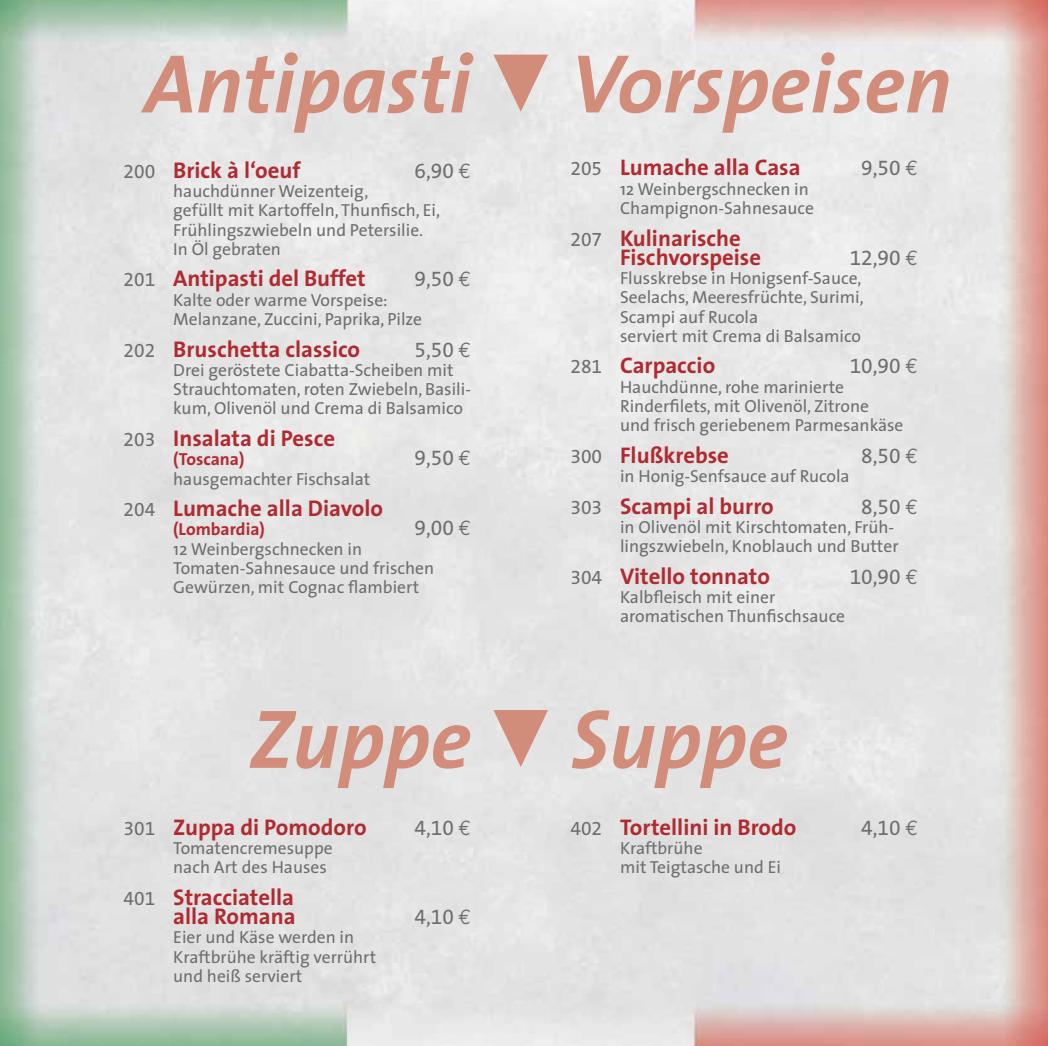
<style>
.page{position:relative;width:1048px;height:1046px;background:#fff}
.page>*{position:absolute;margin:0;border:0;box-sizing:border-box;transform-origin:0 0}
.t1{font:italic 700 84px "The Sans";color:#d18d7a}
.t2{font:700 22.75px/19.2px "The Sans";color:#b02a30;text-align:right}
.t3{font:21px "The Sans Expert";color:#6d6e70}
.t4{font:17.5px/19.2px "The Sans";color:#6d6e70}
.t5{font:700 17.5px "The Sans";color:#b02a30}
.s1{font-family:"The Sans Expert";font-weight:400;font-size:19.25px;color:#6d6e70}
.s2{font-family:"Euro Mono"}
</style>
<div class="page">
<img style="left:0;top:0;width:1047px;height:1046px">
<svg style="left:493px;top:55px;width:55px;height:57px;background:#dbb9b0"></svg>
<svg style="left:493px;top:710px;width:55px;height:57px;background:#dab8af"></svg>
<h1 class="t1" style="left:144px;top:34px;width:328px">Antipasti</h1>
<h2 class="t2" style="left:124px;top:162px;width:178px"><span class="s1">200</span> Brick à l‘oeuf</h2>
<p class="t3" style="left:414px;top:163px;width:58px">6,90 <span class="s2">€</span></p>
<p class="t4" style="left:173px;top:183px;width:268px">hauchdünner Weizenteig,<br>gefüllt mit Kartoffeln, Thunfisch, Ei,<br>Frühlingszwiebeln und Petersilie.<br>In Öl gebraten</p>
<h2 class="t2" style="left:124px;top:271px;width:243px"><span class="s1">201</span> Antipasti del Buffet</h2>
<p class="t3" style="left:414px;top:272px;width:58px">9,50 <span class="s2">€</span></p>
<p class="t4" style="left:173px;top:292px;width:250px">Kalte oder warme Vorspeise:<br>Melanzane, Zuccini, Paprika, Pilze</p>
<h2 class="t2" style="left:124px;top:341px;width:238px"><span class="s1">202</span> Bruschetta classico</h2>
<p class="t3" style="left:414px;top:342px;width:58px">5,50 <span class="s2">€</span></p>
<p class="t4" style="left:173px;top:362px;width:299px">Drei geröstete Ciabatta-Scheiben mit<br>Strauchtomaten, roten Zwiebeln, Basili&shy;kum, Olivenöl und Crema di Balsamico</p>
<h2 class="t2" style="left:124px;top:430px;width:213px"><span class="s1">203</span> Insalata di Pesce</h2>
<p class="t5" style="left:173px;top:452px;width:73px">(Toscana)</p>
<p class="t3" style="left:414px;top:451px;width:58px">9,50 <span class="s2">€</span></p>
<p class="t4" style="left:173px;top:471px;width:198px">hausgemachter Fischsalat</p>
<h2 class="t2" style="left:124px;top:500px;width:261px"><span class="s1">204</span> Lumache alla Diavolo</h2>
<p class="t5" style="left:173px;top:522px;width:93px">(Lombardia)</p>
<p class="t3" style="left:414px;top:521px;width:58px">9,00 <span class="s2">€</span></p>
<p class="t4" style="left:173px;top:541px;width:262px">12 Weinbergschnecken in<br>Tomaten-Sahnesauce und frischen<br>Gewürzen, mit Cognac flambiert</p>
<h1 class="t1" style="left:249px;top:690px;width:223px">Zuppe</h1>
<h2 class="t2" style="left:124px;top:819px;width:244px"><span class="s1">301</span> Zuppa di Pomodoro</h2>
<p class="t3" style="left:414px;top:820px;width:58px">4,10 <span class="s2">€</span></p>
<p class="t4" style="left:173px;top:840px;width:161px">Tomatencremesuppe nach Art des Hauses</p>
<h2 class="t2" style="left:124px;top:889px;width:174px"><span class="s1">401</span> Stracciatella alla Romana</h2>
<p class="t3" style="left:414px;top:910px;width:58px">4,10 <span class="s2">€</span></p>
<p class="t4" style="left:173px;top:929px;width:204px">Eier und Käse werden in<br>Kraftbrühe kräftig verrührt und heiß serviert</p>
<h1 class="t1" style="left:570px;top:34px;width:383px">Vorspeisen</h1>
<h2 class="t2" style="left:570px;top:159px;width:232px"><span class="s1">205</span> Lumache alla Casa</h2>
<p class="t3" style="left:861px;top:161px;width:58px">9,50 <span class="s2">€</span></p>
<p class="t4" style="left:620px;top:181px;width:195px">12 Weinbergschnecken in<br>Champignon-Sahnesauce</p>
<h2 class="t2" style="left:620px;top:230px;width:143px;text-align:left;text-indent:-50px"><span class="s1">207</span> Kulinarische<br>Fischvorspeise</h2>
<p class="t3" style="left:849px;top:250px;width:70px">12,90 <span class="s2">€</span></p>
<p class="t4" style="left:620px;top:270px;width:245px">Flusskrebse in Honigsenf-Sauce,<br>Seelachs, Meeresfrüchte, Surimi,<br>Scampi auf Rucola<br>serviert mit Crema di Balsamico</p>
<h2 class="t2" style="left:570px;top:358px;width:146px"><span class="s1">281</span> Carpaccio</h2>
<p class="t3" style="left:849px;top:359px;width:70px">10,90 <span class="s2">€</span></p>
<p class="t4" style="left:620px;top:379px;width:285px">Hauchdünne, rohe marinierte<br>Rinderfilets, mit Olivenöl, Zitrone<br>und frisch geriebenem Parmesankäse</p>
<h2 class="t2" style="left:570px;top:447px;width:160px"><span class="s1">300</span> Flußkrebse</h2>
<p class="t3" style="left:861px;top:448px;width:58px">8,50 <span class="s2">€</span></p>
<p class="t4" style="left:620px;top:468px;width:231px">in Honig-Senfsauce auf Rucola</p>
<h2 class="t2" style="left:570px;top:498px;width:205px"><span class="s1">303</span> Scampi al burro</h2>
<p class="t3" style="left:861px;top:499px;width:58px">8,50 <span class="s2">€</span></p>
<p class="t4" style="left:620px;top:519px;width:280px">in Olivenöl mit Kirschtomaten, Früh&shy;lingszwiebeln, Knoblauch und Butter</p>
<h2 class="t2" style="left:570px;top:568px;width:201px"><span class="s1">304</span> Vitello tonnato</h2>
<p class="t3" style="left:849px;top:569px;width:70px">10,90 <span class="s2">€</span></p>
<p class="t4" style="left:620px;top:589px;width:226px">Kalbfleisch mit einer aromatischen Thunfischsauce</p>
<h1 class="t1" style="left:570px;top:690px;width:219px">Suppe</h1>
<h2 class="t2" style="left:570px;top:819px;width:227px"><span class="s1">402</span> Tortellini in Brodo</h2>
<p class="t3" style="left:861px;top:820px;width:58px">4,10 <span class="s2">€</span></p>
<p class="t4" style="left:620px;top:840px;width:162px">Kraftbrühe<br>mit Teigtasche und Ei</p>
</div>
